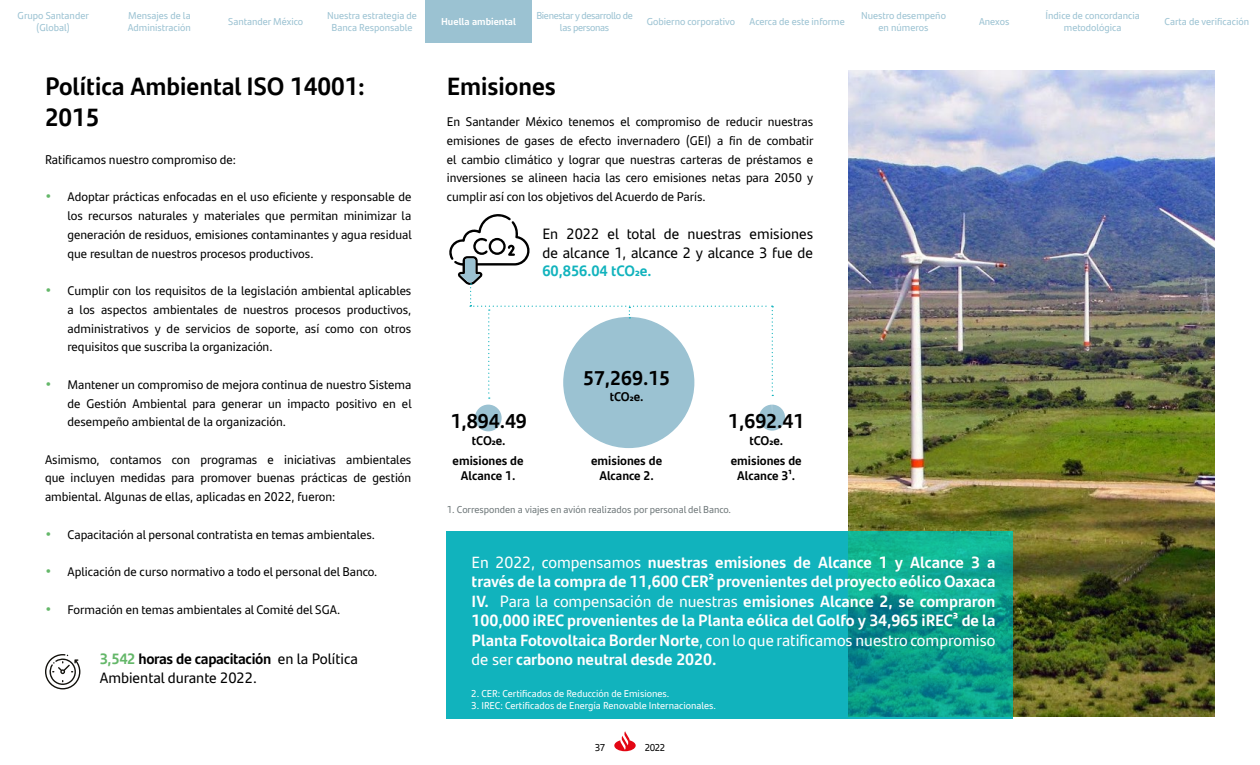
<style>
.page{position:relative;width:1260px;height:765px;background:#fff}
.page>*{position:absolute;margin:0;border:0;box-sizing:border-box;transform-origin:0 0}
.t1{font:700 25px/31.2px "Santander Text";color:#000}
.t2{font:700 20px "Santander Text";color:#000}
.t3{font:700 16.25px/19.5px "Santander Text";color:#fff;text-align:justify}
.t4{font:15px/18.8px "Santander Text";color:#000}
.t5{font:700 15px "Santander Text";color:#11b3bd}
.t6{font:12.62px/18.8px "Santander Text";color:#000;text-align:justify}
.t7{font:700 12.62px/15.1px "Santander Text";color:#000;text-align:center}
.t8{font:12.5px/18.8px "Santander Text";color:#000;text-align:justify}
.t9{font:10px/12px "Santander Text";color:#9bc2d2;text-align:center}
.t10{font:10px "Santander Text";color:#fff}
.t11{font:10px "Santander Text";color:#6f787a}
.t12{font:10px/12px "Santander Text";letter-spacing:-.03em;color:#9bc2d2;text-align:center}
.t13{font:700 10px "Santander Text";color:#fff}
.t14{font:10px "Santander Headline";letter-spacing:-.05em;color:#000}
.s1{font-weight:700;font-size:15px;color:#64b769}
.s2{font-weight:700;color:#64b769}
.s3{font-weight:700}
.s4{font-weight:400}
</style>
<div class="page">
<svg style="left:614px;top:731px;width:22px;height:20px"></svg>
<div style="left:425px;top:0;width:106px;height:43px;background:#9bc2d2"></div>
<img style="left:849px;top:71px;width:366px;height:645px">
<svg style="left:447px;top:532px;width:566px;height:187px;background:#0fadaf"></svg>
<svg style="left:45px;top:654px;width:35px;height:35px"></svg>
<div style="left:475px;top:405px;width:27px;height:26px;background:#9bc2d2;border-radius:13px"></div>
<div style="left:563px;top:317px;width:131px;height:131px;background:#9bc2d2;border-radius:66px"></div>
<div style="left:759px;top:405px;width:26px;height:26px;background:#9bc2d2;border-radius:13px"></div>
<svg style="left:449px;top:214px;width:324px;height:185px"></svg>
<p class="t9" style="left:18px;top:9px;width:73px">Grupo Santander (Global)</p>
<p class="t9" style="left:228px;top:15px;width:76px">Santander México</p>
<p class="t9" style="left:327px;top:9px;width:91px">Nuestra estrategia de<br>Banca Responsable</p>
<p class="t13" style="left:441px;top:14px;width:76px">Huella ambiental</p>
<p class="t12" style="left:536px;top:9px;width:98px">Bienestar y desarrollo de las personas</p>
<p class="t9" style="left:647px;top:15px;width:90px">Gobierno corporativo</p>
<p class="t9" style="left:750px;top:15px;width:97px">Acerca de este informe</p>
<p class="t9" style="left:861px;top:9px;width:86px">Nuestro desempeño en números</p>
<p class="t9" style="left:979px;top:15px;width:32px">Anexos</p>
<p class="t9" style="left:128px;top:9px;width:65px;text-align:left">Mensajes de la<br>Administración</p>
<h1 class="t1" style="left:45px;top:69px;width:322px">Política Ambiental ISO 14001:<br>2015</h1>
<p class="t6" style="left:45px;top:149px;width:193px">Ratificamos nuestro compromiso de:</p>
<p class="t8" style="left:68px;top:187px;width:346px;text-indent:-22px"><span class="s1">•</span> Adoptar prácticas enfocadas en el uso eficiente y responsable de los recursos naturales y materiales que permitan minimizar la generación de residuos, emisiones contaminantes y agua residual que resultan de nuestros procesos productivos.</p>
<p class="t8" style="left:68px;top:281px;width:345px;text-indent:-22px"><span class="s1">•</span> Cumplir con los requisitos de la legislación ambiental aplicables a los aspectos ambientales de nuestros procesos productivos, administrativos y de servicios de soporte, así como con otros requisitos que suscriba la organización.</p>
<p class="t8" style="left:68px;top:374px;width:346px;text-indent:-22px"><span class="s1">•</span> Mantener un compromiso de mejora continua de nuestro Sistema de Gestión Ambiental para generar un impacto positivo en el desempeño ambiental de la organización.</p>
<p class="t6" style="left:45px;top:449px;width:368px">Asimismo, contamos con programas e iniciativas ambientales que incluyen medidas para promover buenas prácticas de gestión ambiental. Algunas de ellas, aplicadas en 2022, fueron:</p>
<p class="t8" style="left:45px;top:524px;width:331px"><span class="s1">•</span> Capacitación al personal contratista en temas ambientales.</p>
<p class="t8" style="left:45px;top:562px;width:334px"><span class="s1">•</span> Aplicación de curso normativo a todo el personal del Banco.</p>
<p class="t8" style="left:45px;top:599px;width:297px"><span class="s1">•</span> Formación en temas ambientales al Comité del SGA.</p>
<p class="t4" style="left:100px;top:648px;width:260px"><span class="s2">3,542</span> <span class="s3">horas de capacitación</span> en la Política<br>Ambiental durante 2022.</p>
<h1 class="t1" style="left:447px;top:69px;width:111px">Emisiones</h1>
<p class="t6" style="left:447px;top:112px;width:368px">En Santander México tenemos el compromiso de reducir nuestras emisiones de gases de efecto invernadero (GEI) a fin de combatir el cambio climático y lograr que nuestras carteras de préstamos e inversiones se alineen hacia las cero emisiones netas para 2050 y cumplir así con los objetivos del Acuerdo de París.</p>
<p class="t4" style="left:542px;top:223px;width:272px">En 2022 el total de nuestras emisiones de alcance 1, alcance 2 y alcance 3 fue de</p>
<p class="t5" style="left:542px;top:259px;width:111px">60,856.04 tCO2e.</p>
<h2 class="t2" style="left:451px;top:405px;width:78px">1,894.49</h2>
<p class="t7" style="left:472px;top:432px;width:35px">tCO2e.</p>
<h2 class="t2" style="left:583px;top:363px;width:89px">57,269.15</h2>
<p class="t7" style="left:610px;top:388px;width:35px">tCO2e.</p>
<h2 class="t2" style="left:728px;top:405px;width:78px">1,692.41</h2>
<p class="t7" style="left:749px;top:432px;width:35px">tCO2e.</p>
<p class="t7" style="left:453px;top:452px;width:73px">emisiones de<br>Alcance 1.</p>
<p class="t7" style="left:591px;top:452px;width:73px">emisiones de<br>Alcance 2.</p>
<p class="t7" style="left:731px;top:452px;width:73px">emisiones de<br>Alcance 3¹.</p>
<p class="t11" style="left:447px;top:502px;width:286px">1. Corresponden a viajes en avión realizados por personal del Banco.</p>
<p class="t3" style="left:472px;top:551px;width:525px"><span class="s4">En 2022, compensamos</span> nuestras emisiones de Alcance 1 y Alcance 3 a través de la compra de 11,600 CER² provenientes del proyecto eólico Oaxaca IV. <span class="s4">Para la compensación de nuestras</span> emisiones Alcance 2, se compraron 100,000 iREC provenientes de la Planta eólica del Golfo y 34,965 iREC³ de la Planta Fotovoltaica Border Norte<span class="s4">, con lo que ratificamos nuestro compromiso de ser</span> carbono neutral desde 2020.</p>
<p class="t10" style="left:471px;top:686px;width:200px">2. CER: Certificados de Reducción de Emisiones.</p>
<p class="t10" style="left:471px;top:698px;width:246px">3. IREC: Certificados de Energía Renovable Internacionales.</p>
<p class="t14" style="left:595px;top:740px;width:12px">37</p>
<p class="t14" style="left:645px;top:740px;width:22px">2022</p>
<p class="t9" style="left:1046px;top:9px;width:96px">Índice de concordancia metodológica</p>
<p class="t9" style="left:1165px;top:15px;width:86px">Carta de verificación</p>
</div>
